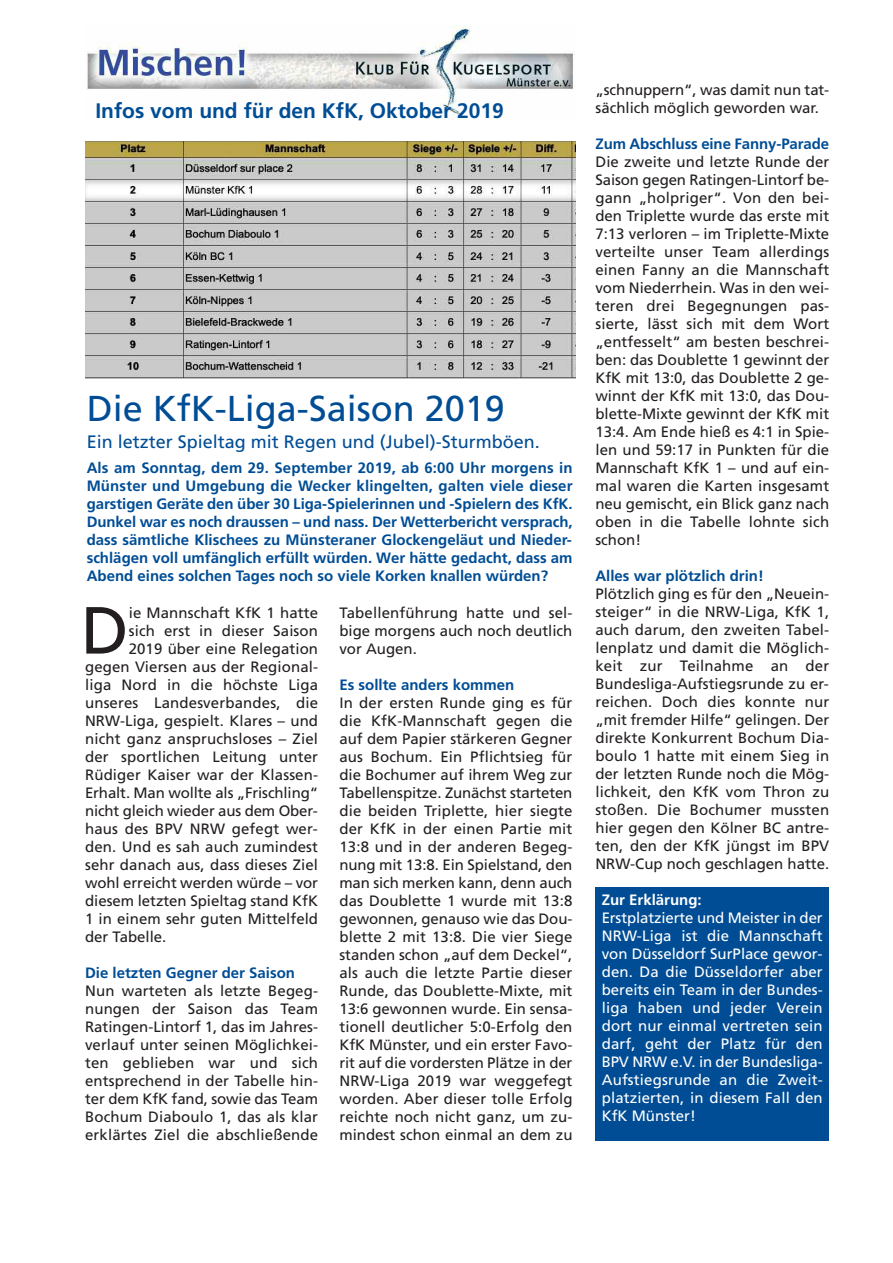
<style>
.page{position:relative;width:893px;height:1263px;background:#fff}
.page>*{position:absolute;margin:0;border:0;box-sizing:border-box;transform-origin:0 0}
.t1{font:66.6px "Frutiger";color:#231f20}
.t2{font:36px "Frutiger";color:#014d95}
.t3{font:700 21px "Frutiger";color:#014d95}
.t4{font:18px "Frutiger";color:#014d95}
.t5{font:15px/18px "Frutiger";letter-spacing:.01em;color:#231f20;text-align:justify}
.t6{font:700 15px/18px "Frutiger";color:#014d95;text-align:justify}
.t7{font:15px/18px "Frutiger";letter-spacing:.01em;color:#fff;text-align:justify}
.t8{font:15px "Frutiger";letter-spacing:-.01em;color:#231f20}
.t9{font:700 15px "Frutiger";color:#fff}
</style>
<div class="page">
<img style="left:85px;top:26px;width:488px;height:89px">
<img style="left:85px;top:142px;width:491px;height:237px">
<div style="left:595px;top:887px;width:234px;height:253px;background:#014d95"></div>
<h3 class="t3" style="left:95px;top:102px;width:410px">Infos vom und für den KfK, Oktober 2019</h3>
<h2 class="t2" style="left:87px;top:394px;width:420px">Die KfK-Liga-Saison 2019</h2>
<p class="t4" style="left:87px;top:434px;width:455px">Ein letzter Spieltag mit Regen und (Jubel)-Sturmböen.</p>
<p class="t6" style="left:87px;top:460px;width:487px">Als am Sonntag, dem 29. September 2019, ab 6:00 Uhr morgens in Münster und Umgebung die Wecker klingelten, galten viele dieser garstigen Geräte den über 30 Liga-Spielerinnen und -Spielern des KfK.<br>Dunkel war es noch draussen – und nass. Der Wetterbericht versprach, dass sämtliche Klischees zu Münsteraner Glockengeläut und Nieder&shy;schlägen voll umfänglich erfüllt würden. Wer hätte gedacht, dass am Abend eines solchen Tages noch so viele Korken knallen würden?</p>
<h1 class="t1" style="left:81px;top:604px;width:50px">D</h1>
<p class="t5" style="left:129px;top:604px;width:191px">ie Mannschaft KfK 1 hatte</p>
<p class="t5" style="left:129px;top:622px;width:191px">sich erst in dieser Saison</p>
<p class="t5" style="left:129px;top:640px;width:191px">2019 über eine Relegation</p>
<p class="t5" style="left:85px;top:658px;width:235px">gegen Viersen aus der Regional-</p>
<p class="t5" style="left:85px;top:676px;width:235px">liga Nord in die höchste Liga</p>
<p class="t5" style="left:85px;top:694px;width:235px">unseres Landesverbandes, die</p>
<p class="t5" style="left:85px;top:712px;width:235px">NRW-Liga, gespielt. Klares – und</p>
<p class="t5" style="left:85px;top:730px;width:235px">nicht ganz anspruchsloses – Ziel</p>
<p class="t5" style="left:85px;top:748px;width:235px">der sportlichen Leitung unter</p>
<p class="t5" style="left:85px;top:766px;width:235px">Rüdiger Kaiser war der Klassen-</p>
<p class="t8" style="left:85px;top:786px;width:235px">Erhalt. Man wollte als „Frischling“</p>
<p class="t8" style="left:85px;top:804px;width:234px">nicht gleich wieder aus dem Ober-</p>
<p class="t5" style="left:85px;top:820px;width:234px">haus des BPV NRW gefegt wer-</p>
<p class="t5" style="left:85px;top:838px;width:235px">den. Und es sah auch zumindest</p>
<p class="t5" style="left:85px;top:856px;width:235px">sehr danach aus, dass dieses Ziel</p>
<p class="t5" style="left:85px;top:874px;width:235px">wohl erreicht werden würde – vor</p>
<p class="t5" style="left:85px;top:892px;width:235px">diesem letzten Spieltag stand KfK</p>
<p class="t5" style="left:85px;top:910px;width:235px">1 in einem sehr guten Mittelfeld</p>
<p class="t5" style="left:85px;top:928px;width:83px">der Tabelle.</p>
<p class="t6" style="left:85px;top:964px;width:212px">Die letzten Gegner der Saison</p>
<p class="t5" style="left:85px;top:982px;width:235px">Nun warteten als letzte Begeg&shy;nungen der Saison das Team Ratingen-Lintorf 1, das im Jahres&shy;verlauf unter seinen Möglichkei&shy;ten geblieben war und sich entsprechend in der Tabelle hin&shy;ter dem KfK fand, sowie das Team Bochum Diaboulo 1, das als klar erklärtes Ziel die abschließende</p>
<p class="t5" style="left:339px;top:604px;width:235px">Tabellenführung hatte und sel&shy;bige morgens auch noch deutlich vor Augen.</p>
<p class="t6" style="left:339px;top:676px;width:177px">Es sollte anders kommen</p>
<p class="t5" style="left:339px;top:694px;width:235px">In der ersten Runde ging es für die KfK-Mannschaft gegen die auf dem Papier stärkeren Gegner aus Bochum. Ein Pflichtsieg für die Bochumer auf ihrem Weg zur Tabellenspitze. Zunächst starteten die beiden Triplette, hier siegte der KfK in der einen Partie mit 13:8 und in der anderen Begeg&shy;nung mit 13:8. Ein Spielstand, den man sich merken kann, denn auch das Doublette 1 wurde mit 13:8 gewonnen, genauso wie das Dou&shy;blette 2 mit 13:8. Die vier Siege standen schon „auf dem Deckel“, als auch die letzte Partie dieser Runde, das Doublette-Mixte, mit 13:6 gewonnen wurde. Ein sensa&shy;tionell deutlicher 5:0-Erfolg den KfK Münster, und ein erster Favo&shy;rit auf die vordersten Plätze in der NRW-Liga 2019 war weggefegt worden. Aber dieser tolle Erfolg reichte noch nicht ganz, um zu&shy;mindest schon einmal an dem zu</p>
<p class="t5" style="left:595px;top:82px;width:235px">„schnuppern“, was damit nun tat&shy;sächlich möglich geworden war.</p>
<p class="t6" style="left:595px;top:136px;width:235px">Zum Abschluss eine Fanny-Parade</p>
<p class="t5" style="left:595px;top:154px;width:235px">Die zweite und letzte Runde der Saison gegen Ratingen-Lintorf be&shy;gann „holpriger“. Von den bei&shy;den Triplette wurde das erste mit 7:13 verloren – im Triplette-Mixte verteilte unser Team allerdings einen Fanny an die Mannschaft vom Niederrhein. Was in den wei&shy;teren drei Begegnungen pas&shy;sierte, lässt sich mit dem Wort „entfesselt“ am besten beschrei&shy;ben: das Doublette 1 gewinnt der KfK mit 13:0, das Doublette 2 ge&shy;winnt der KfK mit 13:0, das Dou&shy;blette-Mixte gewinnt der KfK mit 13:4. Am Ende hieß es 4:1 in Spie&shy;len und 59:17 in Punkten für die Mannschaft KfK 1 – und auf ein&shy;mal waren die Karten insgesamt neu gemischt, ein Blick ganz nach oben in die Tabelle lohnte sich schon!</p>
<p class="t6" style="left:595px;top:568px;width:170px">Alles war plötzlich drin!</p>
<p class="t5" style="left:595px;top:586px;width:235px">Plötzlich ging es für den „Neuein&shy;steiger“ in die NRW-Liga, KfK 1, auch darum, den zweiten Tabel&shy;lenplatz und damit die Möglich&shy;keit zur Teilnahme an der Bundesliga-Aufstiegsrunde zu er&shy;reichen. Doch dies konnte nur „mit fremder Hilfe“ gelingen. Der direkte Konkurrent Bochum Dia&shy;boulo 1 hatte mit einem Sieg in der letzten Runde noch die Mög&shy;lichkeit, den KfK vom Thron zu stoßen. Die Bochumer mussten hier gegen den Kölner BC antre&shy;ten, den der KfK jüngst im BPV NRW-Cup noch geschlagen hatte.</p>
<p class="t9" style="left:602px;top:894px;width:102px">Zur Erklärung:</p>
<p class="t7" style="left:602px;top:910px;width:223px">Erstplatzierte und Meister in der NRW-Liga ist die Mannschaft von Düsseldorf SurPlace gewor&shy;den. Da die Düsseldorfer aber bereits ein Team in der Bundes&shy;liga haben und jeder Verein dort nur einmal vertreten sein darf, geht der Platz für den BPV NRW e.V. in der Bundesliga-Aufstiegsrunde an die Zweit&shy;platzierten, in diesem Fall den KfK Münster!</p>
</div>
